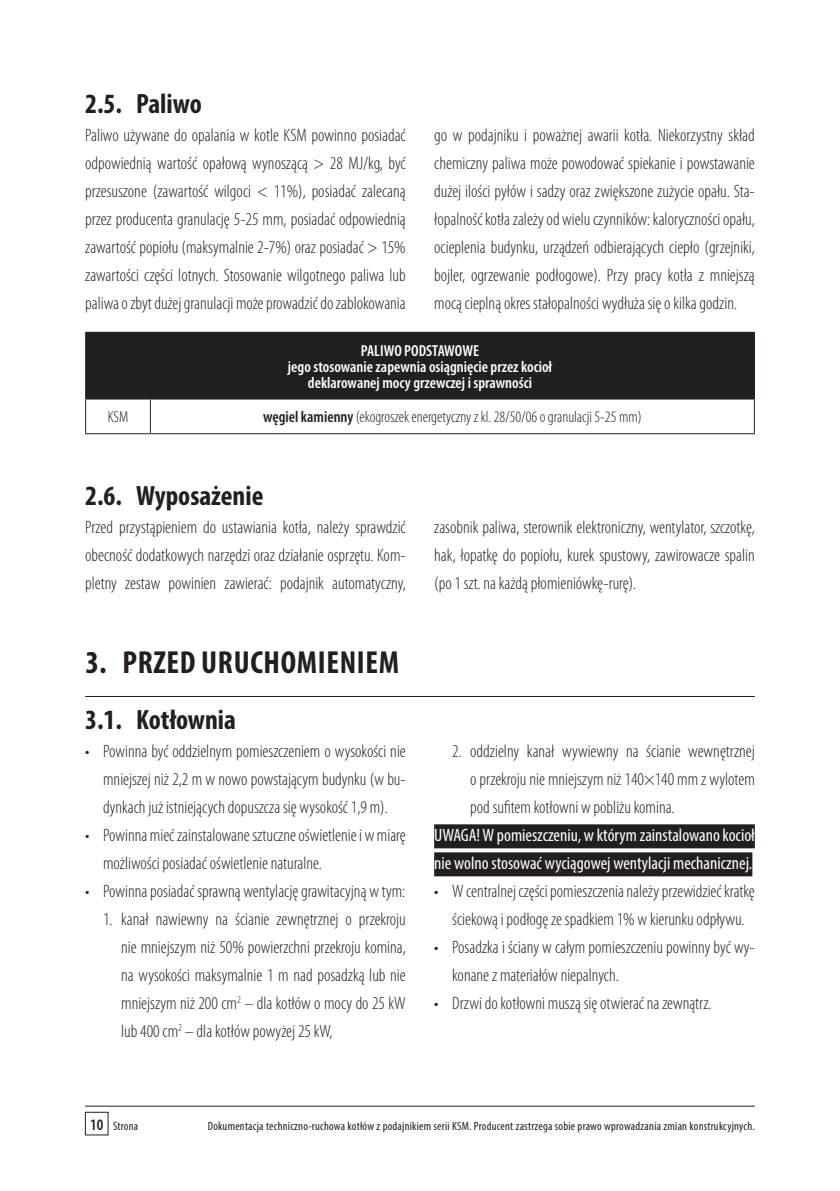
<style>
.page{position:relative;width:840px;height:1191px;background:#fff}
.page>*{position:absolute;margin:0;border:0;box-sizing:border-box;transform-origin:0 0}
.t1{font:700 condensed 32px "Myriad Pro";letter-spacing:.02em;color:#231f20}
.t2{font:700 condensed 28px "Myriad Pro";color:#231f20}
.t3{font:300 condensed 18px/28px "Myriad Pro";color:#231f20;text-align:justify}
.t4{font:condensed 18px/28px "Myriad Pro";color:#fff}
.t5{font:600 condensed 16px/16px "Myriad Pro";color:#fff;text-align:center}
.t6{font:300 condensed 16px "Myriad Pro";color:#231f20}
.t7{font:condensed 12px "Myriad Pro";letter-spacing:.02em;color:#231f20}
.s1{font-weight:600}
.s2{font-weight:600;font-size:16px}
</style>
<div class="page">
<div style="left:85px;top:1112px;width:23px;height:23px;border:1px solid #231f20"></div>
<hr style="left:85px;top:1105px;width:669px;height:1px;background:#231f20">
<div style="left:86px;top:332px;width:668px;height:67px;background:#231f20"></div>
<hr style="left:150px;top:399px;width:1px;height:34px;background:#231f20">
<hr style="left:85px;top:433px;width:65px;height:1px;background:#231f20">
<hr style="left:150px;top:433px;width:604px;height:1px;background:#231f20">
<hr style="left:85px;top:399px;width:1px;height:34px;background:#231f20">
<hr style="left:753px;top:399px;width:1px;height:34px;background:#231f20">
<hr style="left:85px;top:332px;width:65px;height:1px;background:#231f20">
<hr style="left:85px;top:333px;width:1px;height:65px;background:#231f20">
<hr style="left:85px;top:398px;width:65px;height:1px;background:#231f20">
<hr style="left:85px;top:696px;width:669px;height:1px;background:#231f20">
<div style="left:434px;top:824px;width:320px;height:24px;background:#231f20"></div>
<div style="left:434px;top:852px;width:318px;height:24px;background:#231f20"></div>
<h2 class="t2" style="left:85px;top:86px;width:118px">2.5. Paliwo</h2>
<p class="t3" style="left:85px;top:121px;width:322px">Paliwo używane do opalania w kotle KSM powinno posiadać odpowiednią wartość opałową wynoszącą &gt; 28 MJ/kg, być przesuszone (zawartość wilgoci &lt; 11%), posiadać zalecaną przez producenta granulację 5-25 mm, posiadać odpowiednią zawartość popiołu (maksymalnie 2-7%) oraz posiadać &gt; 15% zawartości części lotnych. Stosowanie wilgotnego paliwa lub paliwa o zbyt dużej granulacji może prowadzić do zablokowania</p>
<p class="t3" style="left:434px;top:121px;width:322px">go w podajniku i poważnej awarii kotła. Niekorzystny skład chemiczny paliwa może powodować spiekanie i powstawanie dużej ilości pyłów i sadzy oraz zwiększone zużycie opału. Sta&shy;łopalność kotła zależy od wielu czynników: kaloryczności opału, ocieplenia budynku, urządzeń odbierających ciepło (grzejniki, bojler, ogrzewanie podłogowe). Przy pracy kotła z mniejszą mocą cieplną okres stałopalności wydłuża się o kilka godzin.</p>
<p class="t5" style="left:288px;top:342px;width:265px">PALIWO PODSTAWOWE<br>jego stosowanie zapewnia osiągnięcie przez kocioł deklarowanej mocy grzewczej i sprawności</p>
<p class="t6" style="left:108px;top:407px;width:22px">KSM</p>
<p class="t6" style="left:263px;top:407px;width:380px"><span class="s1">węgiel kamienny</span> (ekogroszek energetyczny z kl. 28/50/06 o granulacji 5-25 mm)</p>
<h2 class="t2" style="left:85px;top:478px;width:180px">2.6. Wyposażenie</h2>
<p class="t3" style="left:85px;top:513px;width:322px">Przed przystąpieniem do ustawiania kotła, należy sprawdzić obecność dodatkowych narzędzi oraz działanie osprzętu. Kom&shy;pletny zestaw powinien zawierać: podajnik automatyczny,</p>
<p class="t3" style="left:434px;top:513px;width:322px">zasobnik paliwa, sterownik elektroniczny, wentylator, szczotkę, hak, łopatkę do popiołu, kurek spustowy, zawirowacze spalin (po 1 szt. na każdą płomieniówkę-rurę).</p>
<h1 class="t1" style="left:85px;top:642px;width:315px">3. PRZED URUCHOMIENIEM</h1>
<h2 class="t2" style="left:85px;top:702px;width:152px">3.1. Kotłownia</h2>
<p class="t3" style="left:103px;top:737px;width:304px;text-indent:-18px">• Powinna być oddzielnym pomieszczeniem o wysokości nie mniejszej niż 2,2 m w nowo powstającym budynku (w bu&shy;dynkach już istniejących dopuszcza się wysokość 1,9 m).</p>
<p class="t3" style="left:103px;top:821px;width:304px;text-indent:-18px">• Powinna mieć zainstalowane sztuczne oświetlenie i w miarę możliwości posiadać oświetlenie naturalne.</p>
<p class="t3" style="left:85px;top:877px;width:321px">• Powinna posiadać sprawną wentylację grawitacyjną w tym:</p>
<p class="t3" style="left:121px;top:905px;width:286px;text-indent:-18px">1. kanał nawiewny na ścianie zewnętrznej o przekroju nie mniejszym niż 50% powierzchni przekroju komina, na wysokości maksymalnie 1 m nad posadzką lub nie mniejszym niż 200 cm<sup>2</sup> – dla kotłów o mocy do 25 kW lub 400 cm<sup>2</sup> – dla kotłów powyżej 25 kW,</p>
<p class="t3" style="left:470px;top:737px;width:286px;text-indent:-18px">2. oddzielny kanał wywiewny na ścianie wewnętrznej o przekroju nie mniejszym niż 140×140 mm z wylotem pod sufitem kotłowni w pobliżu komina.</p>
<p class="t4" style="left:434px;top:821px;width:322px">UWAGA! W pomieszczeniu, w którym zainstalowano kocioł nie wolno stosować wyciągowej wentylacji mechanicznej.</p>
<p class="t3" style="left:434px;top:877px;width:322px;text-align:center">• W centralnej części pomieszczenia należy przewidzieć kratkę ściekową i podłogę ze spadkiem 1% w kierunku odpływu.</p>
<p class="t3" style="left:452px;top:933px;width:304px;text-indent:-18px">• Posadzka i ściany w całym pomieszczeniu powinny być wy&shy;konane z materiałów niepalnych.</p>
<p class="t3" style="left:434px;top:989px;width:279px">• Drzwi do kotłowni muszą się otwierać na zewnątrz.</p>
<p class="t7" style="left:90px;top:1118px;width:50px"><span class="s2">10</span> Strona</p>
<p class="t7" style="left:207px;top:1118px;width:548px">Dokumentacja techniczno-ruchowa kotłów z podajnikiem serii KSM. Producent zastrzega sobie prawo wprowadzania zmian konstrukcyjnych.</p>
</div>
